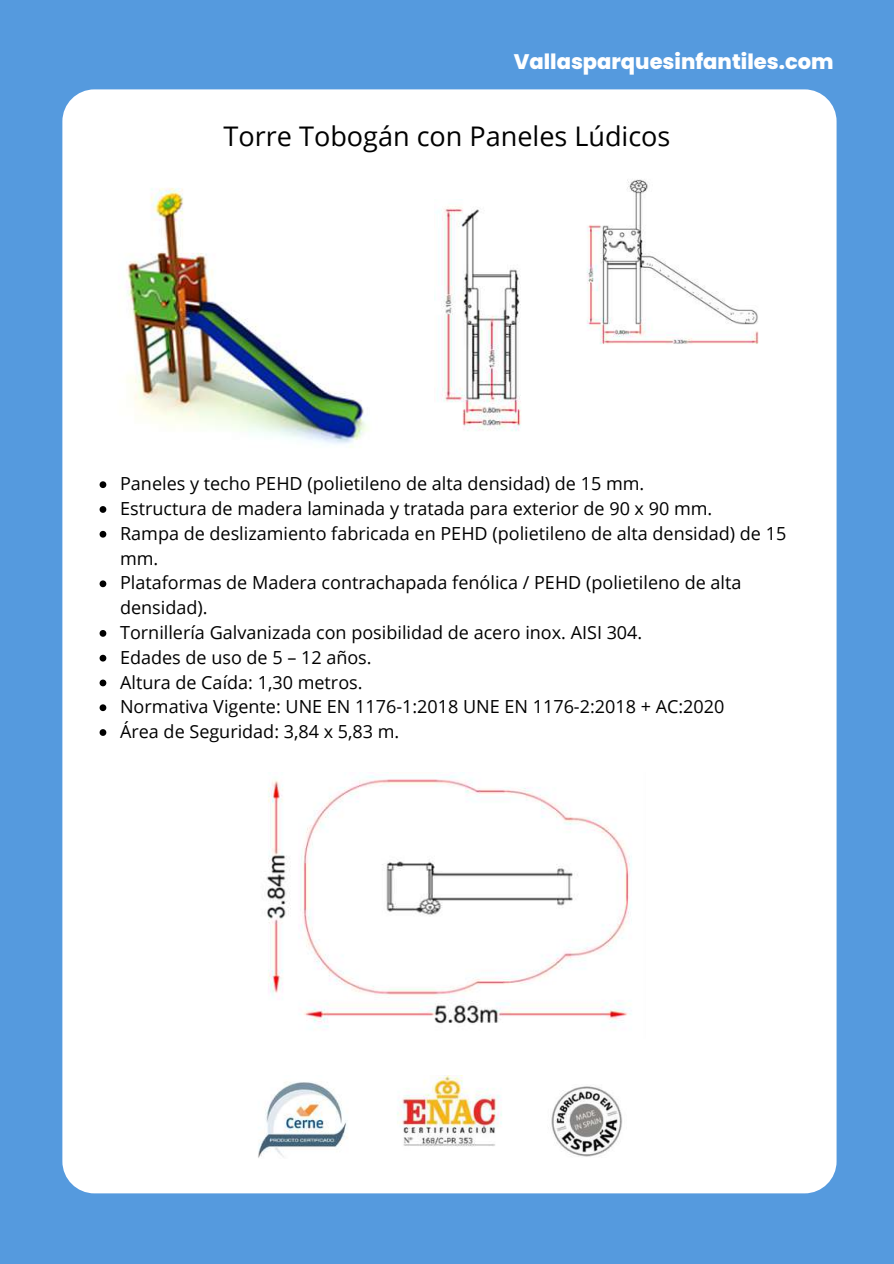
<style>
.page{position:relative;width:894px;height:1264px;background:#fff}
.page>*{position:absolute;margin:0;border:0;box-sizing:border-box;transform-origin:0 0}
.t1{font:27px "Open Sans";color:#000}
.t2{font:800 21px "Poppins";color:#fff}
.t3{font:18px/24.8px "Open Sans";color:#000}
</style>
<div class="page">
<div style="left:0;top:0;width:893px;height:1263px;background:#559ade"></div>
<div style="left:62px;top:89px;width:774px;height:1104px;background:#fff;border-radius:32px"></div>
<svg style="left:99px;top:481px;width:7px;height:7px"></svg>
<svg style="left:99px;top:506px;width:7px;height:7px"></svg>
<svg style="left:99px;top:531px;width:7px;height:6px"></svg>
<svg style="left:99px;top:580px;width:7px;height:7px"></svg>
<svg style="left:99px;top:630px;width:7px;height:6px"></svg>
<svg style="left:99px;top:654px;width:7px;height:7px"></svg>
<svg style="left:99px;top:679px;width:7px;height:7px"></svg>
<svg style="left:99px;top:704px;width:7px;height:7px"></svg>
<svg style="left:99px;top:729px;width:7px;height:7px"></svg>
<img style="left:126px;top:188px;width:243px;height:260px">
<img style="left:258px;top:1081px;width:90px;height:77px">
<img style="left:397px;top:1075px;width:105px;height:72px">
<img style="left:551px;top:1086px;width:72px;height:71px">
<img style="left:266px;top:772px;width:366px;height:256px">
<img style="left:586px;top:179px;width:173px;height:165px">
<img style="left:434px;top:206px;width:87px;height:225px">
<p class="t2" style="left:513px;top:47px;width:321px">Vallasparquesinfantiles.com</p>
<h1 class="t1" style="left:223px;top:117px;width:448px">Torre Tobogán con Paneles Lúdicos</h1>
<p class="t3" style="left:120px;top:471px;width:667px">Paneles y techo PEHD (polietileno de alta densidad) de 15 mm.<br>Estructura de madera laminada y tratada para exterior de 90 x 90 mm.<br>Rampa de deslizamiento fabricada en PEHD (polietileno de alta densidad) de 15 mm.<br>Plataformas de Madera contrachapada fenólica / PEHD (polietileno de alta densidad).<br>Tornillería Galvanizada con posibilidad de acero inox. AISI 304.<br>Edades de uso de 5 – 12 años.<br>Altura de Caída: 1,30 metros.<br>Normativa Vigente: UNE EN 1176-1:2018 UNE EN 1176-2:2018 + AC:2020<br>Área de Seguridad: 3,84 x 5,83 m.</p>
</div>
